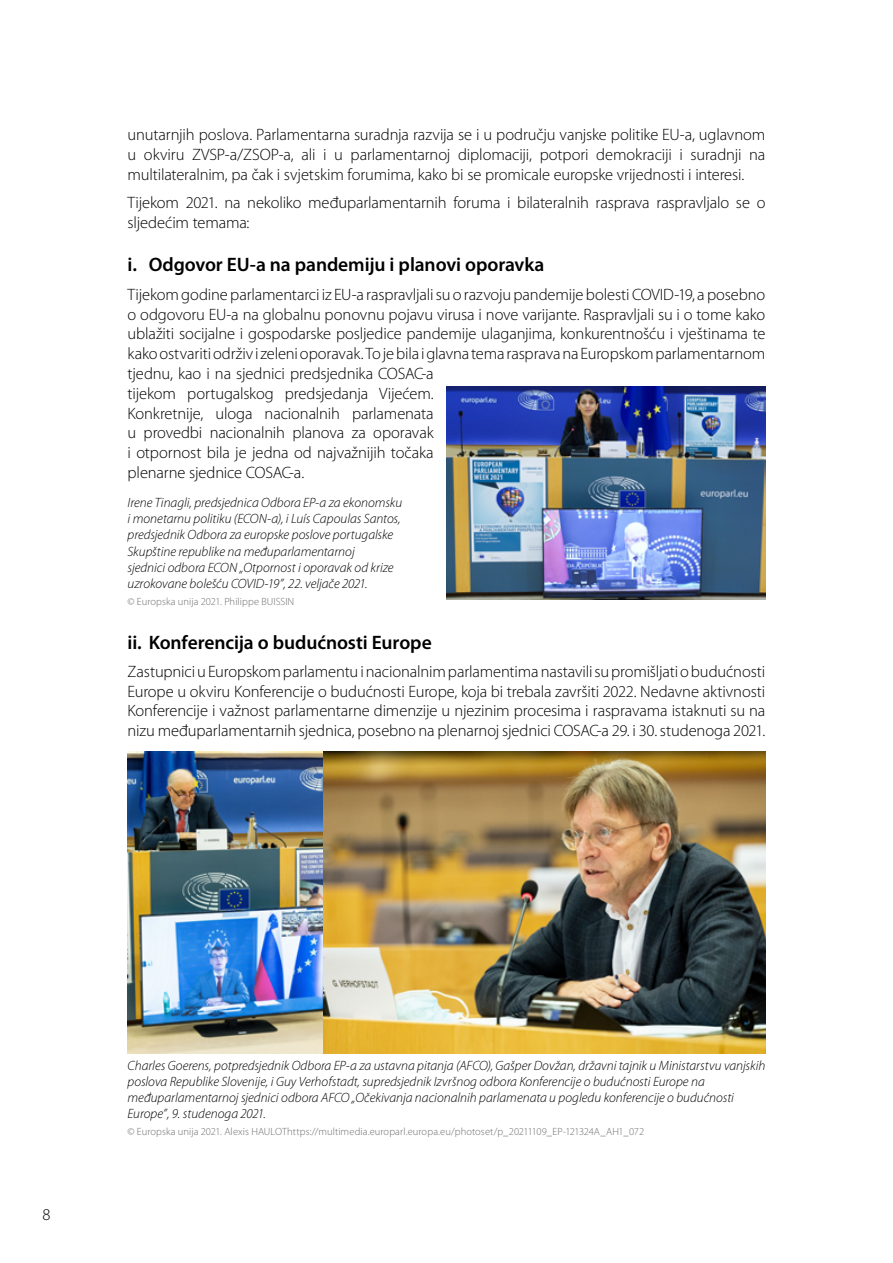
<style>
.page{position:relative;width:893px;height:1263px;background:#fff}
.page>*{position:absolute;margin:0;border:0;box-sizing:border-box;transform-origin:0 0}
.t1{font:600 19.5px "Myriad Pro";letter-spacing:-.005em;color:#000}
.t2{font:300 16.5px/19.8px "Myriad Pro";letter-spacing:-.01em;color:#000;text-align:justify}
.t3{font:italic 300 13.5px/16.2px "Myriad Pro";color:#000}
.t4{font:300 10.5px "Myriad Pro";letter-spacing:.005em;color:#706f6f}
</style>
<div class="page">
<img style="left:128px;top:752px;width:637px;height:302px">
<img style="left:446px;top:387px;width:319px;height:213px">
<p class="t2" style="left:128px;top:125px;width:639px">unutarnjih poslova. Parlamentarna suradnja razvija se i u području vanjske politike EU-a, uglavnom u okviru ZVSP-a/ZSOP-a, ali i u parlamentarnoj diplomaciji, potpori demokraciji i suradnji na multilateralnim, pa čak i svjetskim forumima, kako bi se promicale europske vrijednosti i interesi.</p>
<p class="t2" style="left:128px;top:193px;width:639px">Tijekom 2021. na nekoliko međuparlamentarnih foruma i bilateralnih rasprava raspravljalo se o sljedećim temama:</p>
<p class="t1" style="left:128px;top:254px;width:418px">i. Odgovor EU-a na pandemiju i planovi oporavka</p>
<p class="t2" style="left:128px;top:285px;width:639px;text-align:left">Tijekom godine parlamentarci iz EU-a raspravljali su o razvoju pandemije bolesti COVID-19, a posebno o odgovoru EU-a na globalnu ponovnu pojavu virusa i nove varijante. Raspravljali su i o tome kako ublažiti socijalne i gospodarske posljedice pandemije ulaganjima, konkurentnošću i vještinama te kako ostvariti održiv i zeleni oporavak. To je bila i glavna tema rasprava na Europskom parlamentarnom tjednu, kao i na sjednici predsjednika COSAC-a<br>tijekom portugalskog predsjedanja Vijećem.<br>Konkretnije, uloga nacionalnih parlamenata<br>u provedbi nacionalnih planova za oporavak<br>i otpornost bila je jedna od najvažnijih točaka<br>plenarne sjednice COSAC-a.</p>
<p class="t3" style="left:128px;top:495px;width:276px">Irene Tinagli, predsjednica Odbora EP-a za ekonomsku i monetarnu politiku (ECON-a), i Luís Capoulas Santos, predsjednik Odbora za europske poslove portugalske Skupštine republike na međuparlamentarnoj<br>sjednici odbora ECON „Otpornost i oporavak od krize uzrokovane bolešću COVID-19”, 22. veljače 2021.</p>
<p class="t4" style="left:128px;top:595px;width:168px">© Europska unija 2021. Philippe BUISSIN</p>
<p class="t1" style="left:128px;top:631px;width:306px">ii. Konferencija o budućnosti Europe</p>
<p class="t2" style="left:128px;top:662px;width:639px">Zastupnici u Europskom parlamentu i nacionalnim parlamentima nastavili su promišljati o budućnosti Europe u okviru Konferencije o budućnosti Europe, koja bi trebala završiti 2022. Nedavne aktivnosti Konferencije i važnost parlamentarne dimenzije u njezinim procesima i raspravama istaknuti su na nizu međuparlamentarnih sjednica, posebno na plenarnoj sjednici COSAC-a 29. i 30. studenoga 2021.</p>
<p class="t2" style="left:43px;top:1205px;width:10px">8</p>
<p class="t3" style="left:128px;top:1057px;width:639px">Charles Goerens, potpredsjednik Odbora EP-a za ustavna pitanja (AFCO), Gašper Dovžan, državni tajnik u Ministarstvu vanjskih poslova Republike Slovenije, i Guy Verhofstadt, supredsjednik Izvršnog odbora Konferencije o budućnosti Europe na međuparlamentarnoj sjednici odbora AFCO „Očekivanja nacionalnih parlamenata u pogledu konferencije o budućnosti Europe”, 9. studenoga 2021.</p>
<p class="t4" style="left:128px;top:1126px;width:518px">© Europska unija 2021. Alexis HAULOThttps://multimedia.europarl.europa.eu/photoset/p_20211109_EP-121324A_AH1_072</p>
</div>
